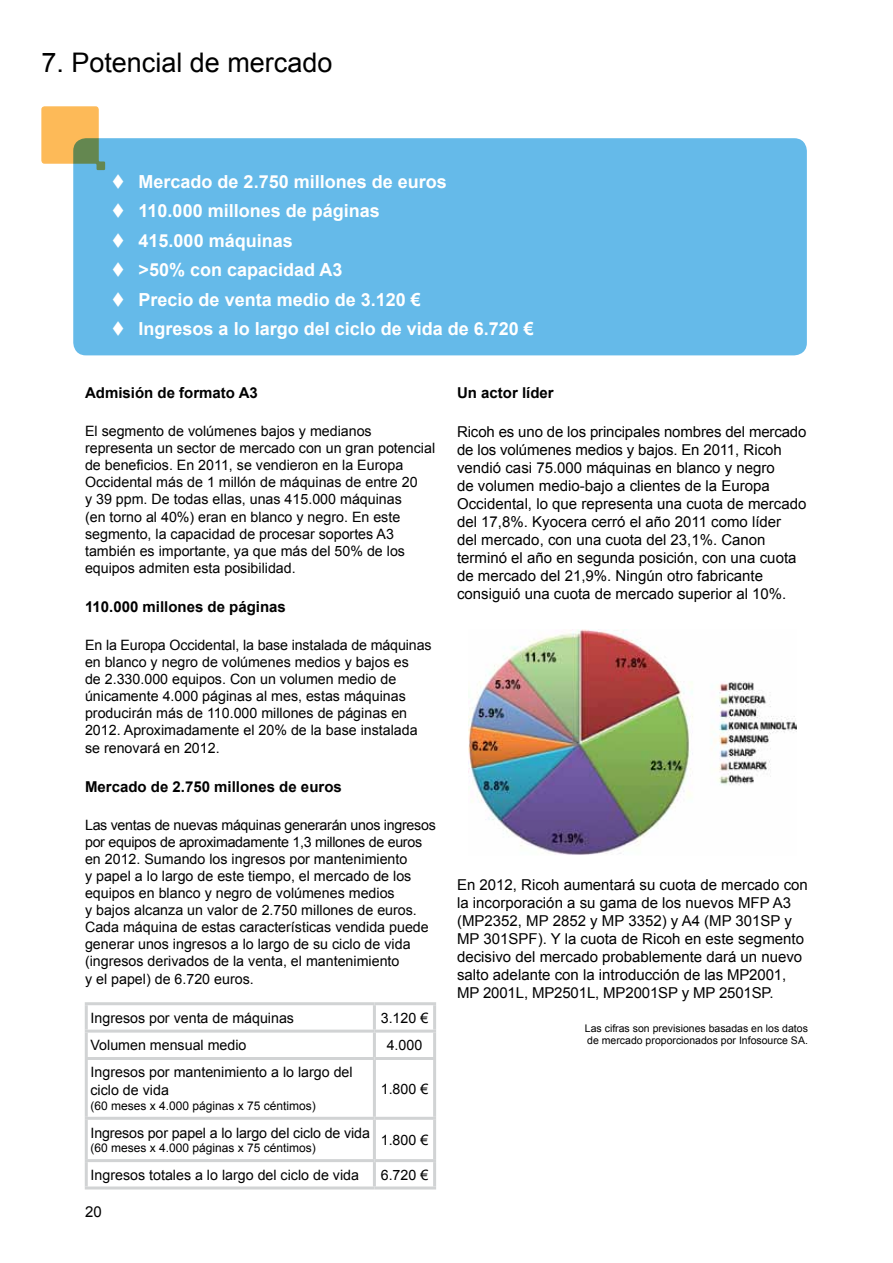
<style>
.page{position:relative;width:893px;height:1263px;background:#fff}
.page>*{position:absolute;margin:0;border:0;box-sizing:border-box;transform-origin:0 0}
.t1{font:27px "Arial";color:#000}
.t2{font:700 18px/29.5px "Arial";color:#fff}
.t3{font:15px/18px "Arial";color:#000}
.t4{font:700 15px "Arial";color:#000}
.t5{font:14.25px/17.1px "Arial";color:#000}
.t6{font:12px "Arial";color:#000}
.t7{font:10.5px/12.6px "Arial";color:#000}
</style>
<div class="page">
<img style="left:468px;top:630px;width:328px;height:225px">
<hr style="left:85px;top:1002px;width:289px;height:3px;background:#d1d3d4">
<hr style="left:85px;top:1005px;width:3px;height:24px;background:#d1d3d4">
<hr style="left:374px;top:1002px;width:62px;height:3px;background:#d1d3d4">
<hr style="left:373px;top:1005px;width:3px;height:24px;background:#d1d3d4">
<hr style="left:433px;top:1005px;width:3px;height:24px;background:#d1d3d4">
<hr style="left:85px;top:1029px;width:289px;height:3px;background:#d1d3d4">
<hr style="left:85px;top:1032px;width:3px;height:25px;background:#d1d3d4">
<hr style="left:374px;top:1029px;width:62px;height:3px;background:#d1d3d4">
<hr style="left:373px;top:1032px;width:3px;height:25px;background:#d1d3d4">
<hr style="left:433px;top:1032px;width:3px;height:25px;background:#d1d3d4">
<hr style="left:85px;top:1057px;width:289px;height:3px;background:#d1d3d4">
<hr style="left:85px;top:1060px;width:3px;height:57px;background:#d1d3d4">
<hr style="left:374px;top:1057px;width:62px;height:3px;background:#d1d3d4">
<hr style="left:373px;top:1060px;width:3px;height:57px;background:#d1d3d4">
<hr style="left:433px;top:1060px;width:3px;height:57px;background:#d1d3d4">
<hr style="left:85px;top:1117px;width:289px;height:3px;background:#d1d3d4">
<hr style="left:85px;top:1120px;width:3px;height:39px;background:#d1d3d4">
<hr style="left:374px;top:1117px;width:62px;height:3px;background:#d1d3d4">
<hr style="left:373px;top:1120px;width:3px;height:39px;background:#d1d3d4">
<hr style="left:433px;top:1120px;width:3px;height:39px;background:#d1d3d4">
<hr style="left:85px;top:1159px;width:289px;height:3px;background:#d1d3d4">
<hr style="left:85px;top:1162px;width:3px;height:24px;background:#d1d3d4">
<hr style="left:374px;top:1159px;width:62px;height:3px;background:#d1d3d4">
<hr style="left:373px;top:1162px;width:3px;height:24px;background:#d1d3d4">
<hr style="left:433px;top:1162px;width:3px;height:24px;background:#d1d3d4">
<hr style="left:85px;top:1186px;width:289px;height:3px;background:#d1d3d4">
<hr style="left:374px;top:1186px;width:62px;height:3px;background:#d1d3d4">
<div style="left:73px;top:138px;width:734px;height:217px;background:#65bae9;border-radius:13px"></div>
<svg style="left:41px;top:106px;width:64px;height:64px"></svg>
<h1 class="t1" style="left:41px;top:45px;width:293px">7. Potencial de mercado</h1>
<p class="t2" style="left:139px;top:167px;width:397px">Mercado de 2.750 millones de euros<br>110.000 millones de páginas<br>415.000 máquinas<br>&gt;50% con capacidad A3<br>Precio de venta medio de 3.120 €<br>Ingresos a lo largo del ciclo de vida de 6.720 €</p>
<p class="t4" style="left:85px;top:383px;width:174px">Admisión de formato A3</p>
<p class="t5" style="left:85px;top:423px;width:352px">El segmento de volúmenes bajos y medianos representa un sector de mercado con un gran potencial de beneficios. En 2011, se vendieron en la Europa Occidental más de 1 millón de máquinas de entre 20<br>y 39 ppm. De todas ellas, unas 415.000 máquinas<br>(en torno al 40%) eran en blanco y negro. En este segmento, la capacidad de procesar soportes A3 también es importante, ya que más del 50% de los equipos admiten esta posibilidad.</p>
<p class="t4" style="left:85px;top:596px;width:202px">110.000 millones de páginas</p>
<p class="t5" style="left:85px;top:636px;width:348px">En la Europa Occidental, la base instalada de máquinas en blanco y negro de volúmenes medios y bajos es<br>de 2.330.000 equipos. Con un volumen medio de únicamente 4.000 páginas al mes, estas máquinas producirán más de 110.000 millones de páginas en 2012. Aproximadamente el 20% de la base instalada se renovará en 2012.</p>
<p class="t4" style="left:85px;top:776px;width:258px">Mercado de 2.750 millones de euros</p>
<p class="t5" style="left:85px;top:816px;width:352px">Las ventas de nuevas máquinas generarán unos ingresos por equipos de aproximadamente 1,3 millones de euros en 2012. Sumando los ingresos por mantenimiento<br>y papel a lo largo de este tiempo, el mercado de los equipos en blanco y negro de volúmenes medios<br>y bajos alcanza un valor de 2.750 millones de euros.<br>Cada máquina de estas características vendida puede generar unos ingresos a lo largo de su ciclo de vida (ingresos derivados de la venta, el mantenimiento<br>y el papel) de 6.720 euros.</p>
<p class="t5" style="left:91px;top:1009px;width:205px">Ingresos por venta de máquinas</p>
<p class="t5" style="left:381px;top:1009px;width:49px">3.120 €</p>
<p class="t5" style="left:91px;top:1036px;width:158px">Volumen mensual medio</p>
<p class="t5" style="left:387px;top:1036px;width:37px">4.000</p>
<p class="t5" style="left:91px;top:1063px;width:264px;line-height:18px">Ingresos por mantenimiento a lo largo del ciclo de vida</p>
<p class="t6" style="left:91px;top:1098px;width:227px">(60 meses x 4.000 páginas x 75 céntimos)</p>
<p class="t5" style="left:381px;top:1080px;width:49px">1.800 €</p>
<p class="t5" style="left:91px;top:1124px;width:281px">Ingresos por papel a lo largo del ciclo de vida</p>
<p class="t6" style="left:91px;top:1140px;width:227px">(60 meses x 4.000 páginas x 75 céntimos)</p>
<p class="t5" style="left:381px;top:1131px;width:49px">1.800 €</p>
<p class="t5" style="left:91px;top:1166px;width:270px">Ingresos totales a lo largo del ciclo de vida</p>
<p class="t5" style="left:381px;top:1166px;width:49px">6.720 €</p>
<p class="t3" style="left:85px;top:1203px;width:18px">20</p>
<p class="t4" style="left:457px;top:383px;width:98px">Un actor líder</p>
<p class="t3" style="left:457px;top:423px;width:351px">Ricoh es uno de los principales nombres del mercado de los volúmenes medios y bajos. En 2011, Ricoh vendió casi 75.000 máquinas en blanco y negro<br>de volumen medio-bajo a clientes de la Europa Occidental, lo que representa una cuota de mercado del 17,8%. Kyocera cerró el año 2011 como líder<br>del mercado, con una cuota del 23,1%. Canon terminó el año en segunda posición, con una cuota de mercado del 21,9%. Ningún otro fabricante consiguió una cuota de mercado superior al 10%.</p>
<p class="t3" style="left:457px;top:876px;width:352px">En 2012, Ricoh aumentará su cuota de mercado con la incorporación a su gama de los nuevos MFP A3 (MP2352, MP 2852 y MP 3352) y A4 (MP 301SP y MP 301SPF). Y la cuota de Ricoh en este segmento decisivo del mercado probablemente dará un nuevo salto adelante con la introducción de las MP2001, MP 2001L, MP2501L, MP2001SP y MP 2501SP.</p>
<p class="t7" style="left:585px;top:1022px;width:224px">Las cifras son previsiones basadas en los datos de mercado proporcionados por Infosource SA.</p>
</div>
